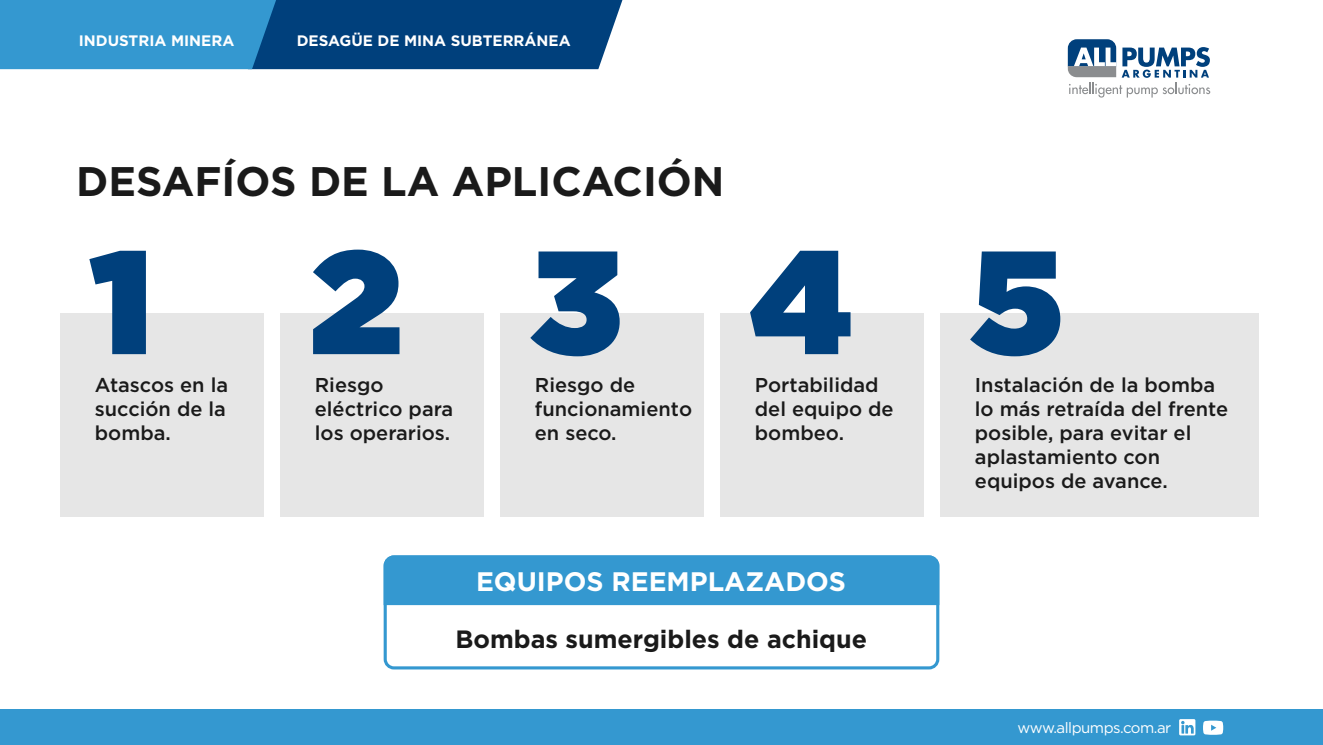
<style>
.page{position:relative;width:1323px;height:745px;background:#fff}
.page>*{position:absolute;margin:0;border:0;box-sizing:border-box;transform-origin:0 0}
.t1{font:900 146.5px "Gotham";color:#00407c}
.t2{font:700 41.25px "Gotham";color:#1a1a1a}
.t3{font:700 26.75px "Gotham";color:#fff}
.t4{font:700 25px "Gotham";color:#1a1a1a}
.t5{font:500 20px/24px "Gotham";color:#1a1a1a}
.t6{font:700 15.12px "Gotham";color:#fff}
.t7{font:15px "Gotham";letter-spacing:-.035em;color:#fff}
</style>
<div class="page">
<svg style="left:0;top:0;width:622px;height:69px;background:#1a68a2"></svg>
<div style="left:0;top:709px;width:1323px;height:35px;background:#3498d0"></div>
<svg style="left:1068px;top:39px;width:142px;height:58px"></svg>
<svg style="left:1179px;top:719px;width:16px;height:16px"></svg>
<svg style="left:1203px;top:720px;width:20px;height:14px"></svg>
<div style="left:384px;top:555px;width:555px;height:114px;border:3px solid #3498d0;border-radius:9px"></div>
<div style="left:383px;top:555px;width:557px;height:51px;background:#3498d0"></div>
<div style="left:60px;top:314px;width:204px;height:202px;background:#e6e6e6"></div>
<div style="left:280px;top:314px;width:204px;height:202px;background:#e6e6e6"></div>
<div style="left:500px;top:314px;width:204px;height:202px;background:#e6e6e6"></div>
<div style="left:720px;top:314px;width:204px;height:202px;background:#e6e6e6"></div>
<div style="left:940px;top:314px;width:318px;height:202px;background:#e6e6e6"></div>
<p class="t6" style="left:79px;top:34px;width:157px">INDUSTRIA MINERA</p>
<p class="t6" style="left:297px;top:34px;width:275px">DESAGÜE DE MINA SUBTERRÁNEA</p>
<h2 class="t2" style="left:76px;top:163px;width:650px">DESAFÍOS DE LA APLICACIÓN</h2>
<h1 class="t1" style="left:91px;top:237px;width:63px">1</h1>
<p class="t5" style="left:95px;top:373px;width:135px;text-align:justify">Atascos en la succión de la bomba.</p>
<h1 class="t1" style="left:311px;top:237px;width:93px">2</h1>
<p class="t5" style="left:315px;top:373px;width:140px">Riesgo eléctrico para los operarios.</p>
<h1 class="t1" style="left:531px;top:237px;width:92px">3</h1>
<p class="t5" style="left:535px;top:373px;width:159px">Riesgo de funcionamiento en seco.</p>
<h1 class="t1" style="left:751px;top:237px;width:102px">4</h1>
<p class="t5" style="left:755px;top:373px;width:140px">Portabilidad del equipo de bombeo.</p>
<h3 class="t3" style="left:476px;top:569px;width:371px">EQUIPOS REEMPLAZADOS</h3>
<p class="t4" style="left:455px;top:627px;width:413px">Bombas sumergibles de achique</p>
<h1 class="t1" style="left:971px;top:237px;width:94px">5</h1>
<p class="t5" style="left:975px;top:373px;width:255px">Instalación de la bomba lo más retraída del frente posible, para evitar el aplastamiento con equipos de avance.</p>
<p class="t7" style="left:1017px;top:720px;width:155px">www.allpumps.com.ar</p>
</div>
